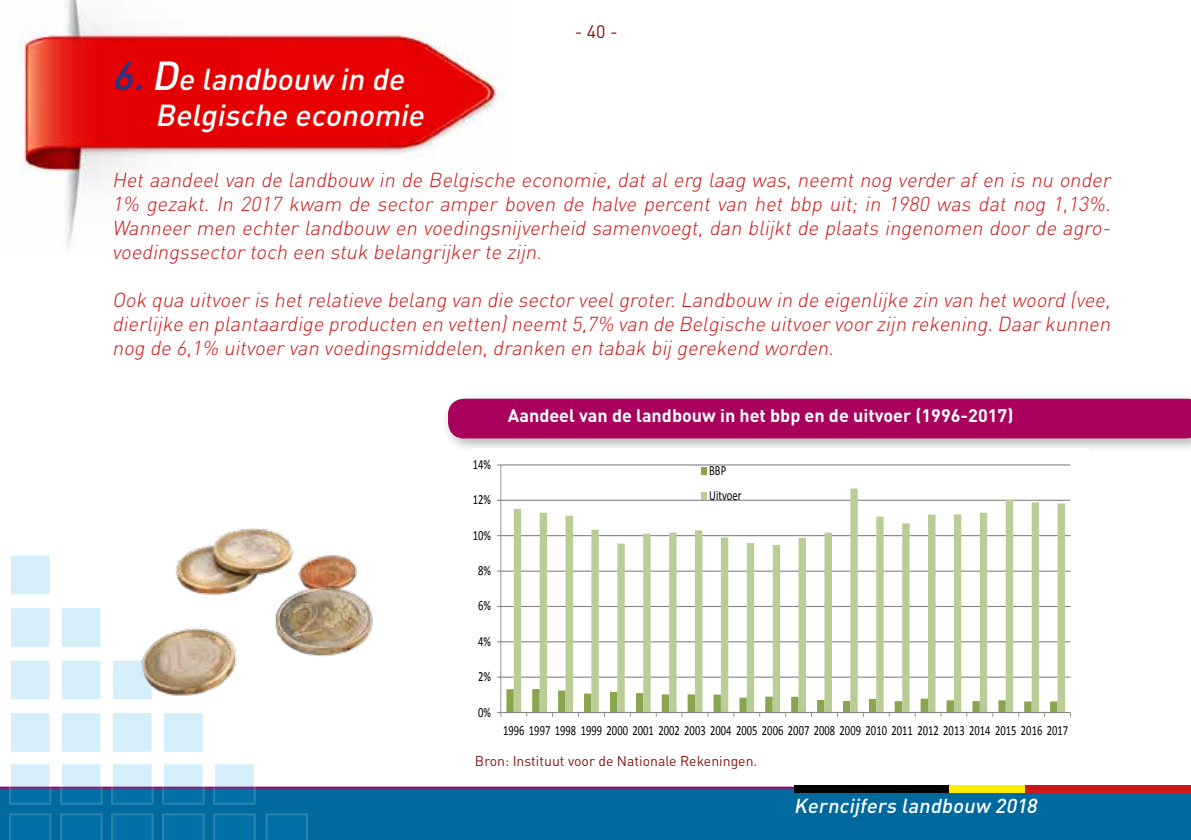
<style>
.page{position:relative;width:1191px;height:840px;background:#fff}
.page>*{position:absolute;margin:0;border:0;box-sizing:border-box;transform-origin:0 0}
.t1{font:italic 500 30px/36px "DIN Pro";color:#fff}
.t2{font:italic 300 20px/24px "DIN Pro";color:#cd171a;text-align:justify}
.t3{font:italic 500 20px "DIN Pro";color:#fff}
.t4{font:700 18px "DIN Pro";color:#fff}
.t5{font:18px "DIN Pro";color:#831813}
.t6{font:14px/24.4px "Calibri";color:#000;scale:.75 1}
.t7{font:14px "DIN Pro";color:#831813}
.s1{font-size:40px;color:#283583}
.s2{font-size:40px}
</style>
<div class="page">
<div style="left:0;top:786px;width:1191px;height:53px;background:#00699d"></div>
<div style="left:794px;top:784px;width:154px;height:7px;background:#000"></div>
<div style="left:948px;top:784px;width:77px;height:7px;background:#ffed00"></div>
<div style="left:1026px;top:784px;width:165px;height:7px;background:#cd171a"></div>
<img style="left:20px;top:0;width:484px;height:248px">
<div style="left:441px;top:391px;width:750px;height:62px;background:#000;opacity:.3"></div>
<div style="left:448px;top:398px;width:743px;height:40px;background:#a9005d"></div>
<div style="left:9px;top:658px;width:43px;height:42px;background:#d4eefa;border:2px solid #fff"></div>
<div style="left:9px;top:710px;width:43px;height:43px;background:#d4eefa;border:2px solid #fff"></div>
<svg style="left:9px;top:764px;width:43px;height:40px;background:#84b5d4"></svg>
<svg style="left:9px;top:812px;width:43px;height:27px"></svg>
<div style="left:9px;top:553px;width:43px;height:43px;background:#d4eefa;border:2px solid #fff"></div>
<div style="left:9px;top:605px;width:43px;height:43px;background:#d4eefa;border:2px solid #fff"></div>
<div style="left:60px;top:658px;width:43px;height:42px;background:#d4eefa;border:2px solid #fff"></div>
<div style="left:60px;top:710px;width:43px;height:43px;background:#d4eefa;border:2px solid #fff"></div>
<svg style="left:60px;top:764px;width:43px;height:40px;background:#84b5d4"></svg>
<svg style="left:60px;top:812px;width:43px;height:27px"></svg>
<div style="left:60px;top:605px;width:43px;height:43px;background:#d4eefa;border:2px solid #fff"></div>
<div style="left:111px;top:658px;width:43px;height:42px;background:#d4eefa;border:2px solid #fff"></div>
<div style="left:111px;top:710px;width:43px;height:43px;background:#d4eefa;border:2px solid #fff"></div>
<svg style="left:111px;top:764px;width:43px;height:40px;background:#84b5d4"></svg>
<svg style="left:111px;top:812px;width:43px;height:27px"></svg>
<div style="left:162px;top:710px;width:43px;height:43px;background:#d4eefa;border:2px solid #fff"></div>
<svg style="left:162px;top:764px;width:43px;height:40px;background:#84b5d4"></svg>
<svg style="left:162px;top:812px;width:43px;height:27px"></svg>
<svg style="left:213px;top:764px;width:43px;height:40px;background:#84b5d4"></svg>
<svg style="left:213px;top:812px;width:43px;height:27px"></svg>
<svg style="left:266px;top:812px;width:42px;height:27px"></svg>
<svg style="left:578px;top:448px;width:511px;height:269px"></svg>
<img style="left:115px;top:410px;width:463px;height:309px">
<h1 class="t1" style="left:155px;top:60px;width:277px;text-indent:-43px"><span class="s1">6.</span> <span class="s2">D</span>e landbouw in de<br>Belgische economie</h1>
<p class="t5" style="left:575px;top:20px;width:45px">- 40 -</p>
<p class="t2" style="left:112px;top:167px;width:1004px">Het aandeel van de landbouw in de Belgische economie, dat al erg laag was, neemt nog verder af en is nu onder 1% gezakt. In 2017 kwam de sector amper boven de halve percent van het bbp uit; in 1980 was dat nog 1,13%.<br>Wanneer men echter landbouw en voedingsnijverheid samenvoegt, dan blijkt de plaats ingenomen door de agro&shy;voedingssectortoch een stuk belangrijkerte zijn.</p>
<p class="t2" style="left:112px;top:287px;width:1004px">Ook qua uitvoeris hetrelatieve belang van die sectorveelgroter.Landbouw in de eigenlijke zin van hetwoord (vee, dierlijke en plantaardige producten en vetten)neemt5,7% van de Belgische uitvoervoorzijn rekening.Daarkunnen nog de 6,1% uitvoervan voedingsmiddelen,dranken en tabak bij gerekend worden.</p>
<p class="t4" style="left:508px;top:403px;width:507px">Aandeel van de landbouw in het bbp en de uitvoer (1996-2017)</p>
<p class="t6" style="left:473px;top:452px;width:26px">14%</p>
<p class="t6" style="left:473px;top:487px;width:26px">12%</p>
<p class="t6" style="left:473px;top:522px;width:26px">10%</p>
<p class="t6" style="left:478px;top:558px;width:19px">8%</p>
<p class="t6" style="left:478px;top:593px;width:19px">6%</p>
<p class="t6" style="left:478px;top:628px;width:19px">4%</p>
<p class="t6" style="left:478px;top:664px;width:19px">2%</p>
<p class="t6" style="left:478px;top:699px;width:19px">0%</p>
<p class="t6" style="left:709px;top:458px;width:44px">BBP<br>Uitvoer</p>
<p class="t6" style="left:503px;top:717px;width:755px">1996 1997 1998 1999 2000 2001 2002 2003 2004 2005 2006 2007 2008 2009 2010 2011 2012 2013 2014 2015 2016 2017</p>
<p class="t7" style="left:475px;top:751px;width:284px">Bron: Instituut voor de Nationale Rekeningen.</p>
<p class="t3" style="left:794px;top:792px;width:249px">Kerncijfers landbouw 2018</p>
</div>
